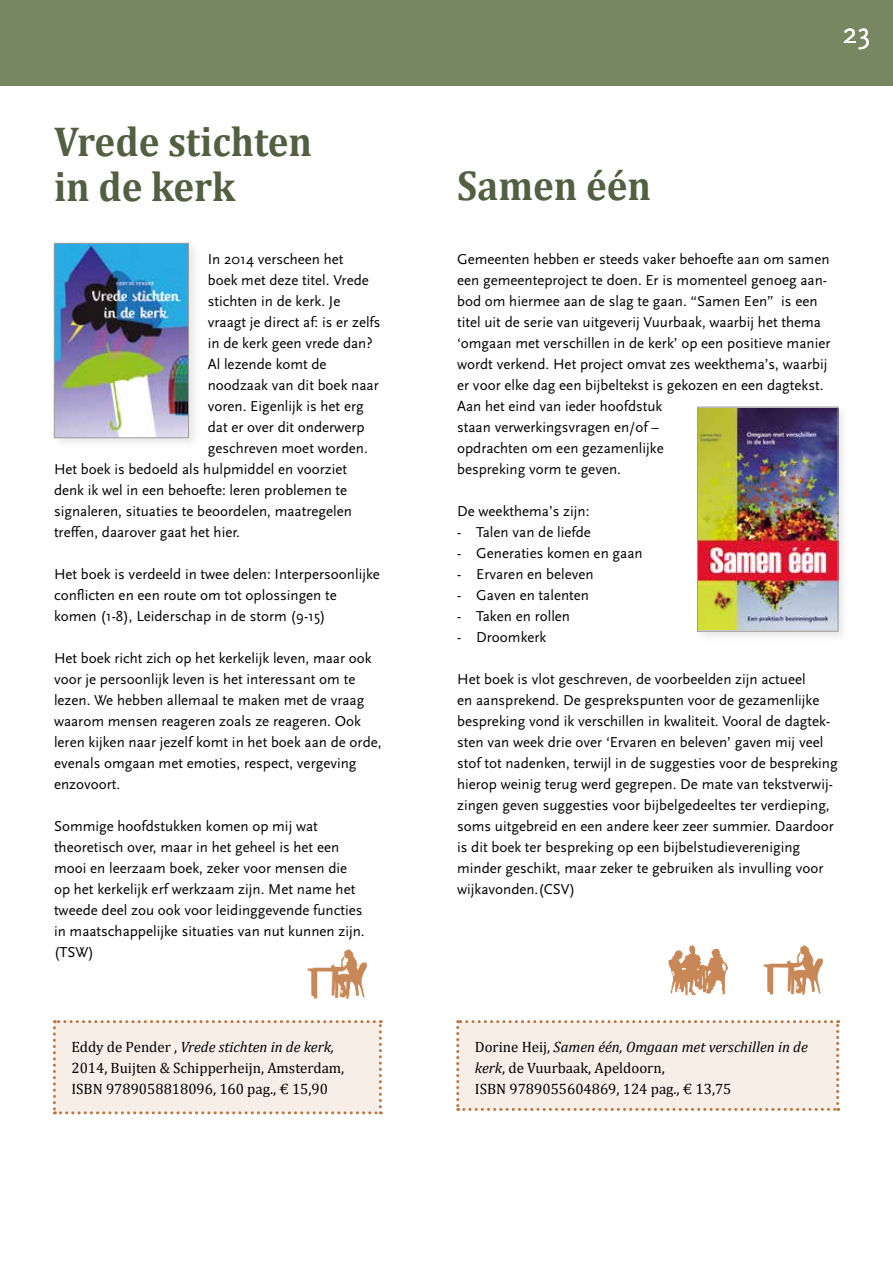
<style>
.page{position:relative;width:893px;height:1263px;background:#fff}
.page>*{position:absolute;margin:0;border:0;box-sizing:border-box;transform-origin:0 0}
.t1{font:700 42px/45px "Cambria";color:#525f43;scale:.93 1}
.t2{font:30px "Scala Sans";color:#fff}
.t3{font:15px/21px "Scala Sans";color:#000}
.t4{font:15px/21px "Cambria";color:#000}
.s1{font-style:italic}
</style>
<div class="page">
<div style="left:456px;top:1020px;width:383px;height:91px;background:#f7eee7"></div>
<img style="left:307px;top:949px;width:60px;height:50px">
<img style="left:763px;top:945px;width:60px;height:50px">
<img style="left:668px;top:945px;width:60px;height:51px">
<div style="left:0;top:0;width:893px;height:85px;background:#778761"></div>
<div style="left:53px;top:1020px;width:329px;height:94px;background:#f7eee7"></div>
<div style="left:693px;top:403px;width:157px;height:241px;background:#000;opacity:.1"></div>
<img style="left:699px;top:409px;width:137px;height:220px">
<div style="left:697px;top:407px;width:141px;height:224px;border:1px solid #9d9d9c"></div>
<div style="left:50px;top:239px;width:151px;height:211px;background:#000;opacity:.1"></div>
<img style="left:56px;top:245px;width:131px;height:191px">
<div style="left:54px;top:243px;width:135px;height:195px;border:1px solid #9d9d9c"></div>
<h1 class="t1" style="left:54px;top:118px;width:279px">Vrede stichten in de kerk</h1>
<p class="t3" style="left:208px;top:249px;width:137px">In 2014 verscheen het</p>
<p class="t3" style="left:208px;top:270px;width:163px">boek met deze titel. Vrede</p>
<p class="t3" style="left:208px;top:291px;width:134px">stichten in de kerk. Je</p>
<p class="t3" style="left:208px;top:312px;width:174px">vraagt je direct af: is er zelfs</p>
<p class="t3" style="left:208px;top:333px;width:166px">in de kerk geen vrede dan?</p>
<p class="t3" style="left:208px;top:354px;width:120px">Al lezende komt de</p>
<p class="t3" style="left:208px;top:375px;width:172px">noodzaak van dit boek naar</p>
<p class="t3" style="left:208px;top:396px;width:157px">voren. Eigenlijk is het erg</p>
<p class="t3" style="left:208px;top:417px;width:158px">dat er over dit onderwerp</p>
<p class="t3" style="left:208px;top:438px;width:162px">geschreven moet worden.</p>
<p class="t3" style="left:54px;top:459px;width:295px">Het boek is bedoeld als hulpmiddel en voorziet</p>
<p class="t3" style="left:54px;top:480px;width:295px">denk ik wel in een behoefte: leren problemen te</p>
<p class="t3" style="left:54px;top:501px;width:299px">signaleren, situaties te beoordelen, maatregelen</p>
<p class="t3" style="left:54px;top:522px;width:188px">treffen, daarover gaat het hier.</p>
<p class="t3" style="left:54px;top:564px;width:327px">Het boek is verdeeld in twee delen: Interpersoonlijke conflicten en een route om tot oplossingen te komen (1-8), Leiderschap in de storm (9-15)</p>
<p class="t3" style="left:54px;top:648px;width:329px">Het boek richt zich op het kerkelijk leven, maar ook voor je persoonlijk leven is het interessant om te lezen. We hebben allemaal te maken met de vraag waarom mensen reageren zoals ze reageren. Ook leren kijken naar jezelf komt in het boek aan de orde, evenals omgaan met emoties, respect, vergeving enzovoort.</p>
<p class="t3" style="left:54px;top:816px;width:312px">Sommige hoofdstukken komen op mij wat theoretisch over, maar in het geheel is het een mooi en leerzaam boek, zeker voor mensen die op het kerkelijk erf werkzaam zijn. Met name het tweede deel zou ook voor leidinggevende functies in maatschappelijke situaties van nut kunnen zijn. (TSW)</p>
<h1 class="t1" style="left:457px;top:162px;width:210px">Samen één</h1>
<h2 class="t2" style="left:843px;top:17px;width:29px">23</h2>
<p class="t3" style="left:457px;top:249px;width:375px">Gemeenten hebben er steeds vaker behoefte aan om samen een gemeenteproject te doen. Er is momenteel genoeg aan&shy;bod om hiermee aan de slag te gaan. “Samen Een” is een titel uit de serie van uitgeverij Vuurbaak, waarbij het thema ‘omgaan met verschillen in de kerk’ op een positieve manier wordt verkend. Het project omvat zes weekthema’s, waarbij er voor elke dag een bijbeltekst is gekozen en een dagtekst.<br>Aan het eind van ieder hoofdstuk<br>staan verwerkingsvragen en/of –<br>opdrachten om een gezamenlijke<br>bespreking vorm te geven.</p>
<p class="t3" style="left:457px;top:501px;width:134px">De weekthema’s zijn:</p>
<p class="t3" style="left:457px;top:522px;width:135px">- Talen van de liefde</p>
<p class="t3" style="left:457px;top:543px;width:187px">- Generaties komen en gaan</p>
<p class="t3" style="left:457px;top:564px;width:138px">- Ervaren en beleven</p>
<p class="t3" style="left:457px;top:585px;width:133px">- Gaven en talenten</p>
<p class="t3" style="left:457px;top:606px;width:115px">- Taken en rollen</p>
<p class="t3" style="left:457px;top:627px;width:91px">- Droomkerk</p>
<p class="t3" style="left:457px;top:669px;width:382px">Het boek is vlot geschreven, de voorbeelden zijn actueel<br>en aansprekend. De gesprekspunten voor de gezamenlijke bespreking vond ik verschillen in kwaliteit. Vooral de dagtek&shy;sten van week drie over ‘Ervaren en beleven’ gaven mij veel stof tot nadenken, terwijl in de suggesties voor de bespreking hierop weinig terug werd gegrepen. De mate van tekstverwij&shy;zingen geven suggesties voor bijbelgedeeltes ter verdieping, soms uitgebreid en een andere keer zeer summier. Daardoor is dit boek ter bespreking op een bijbelstudievereniging minder geschikt, maar zeker te gebruiken als invulling voor wijkavonden.(CSV)</p>
<p class="t4" style="left:71px;top:1036px;width:274px">Eddy de Pender , <span class="s1">Vrede stichten in de kerk,<br></span>2014, Buijten &amp; Schipperheijn, Amsterdam,<br>ISBN 9789058818096, 160 pag., € 15,90</p>
<p class="t4" style="left:475px;top:1036px;width:334px">Dorine Heij, <span class="s1">Samen één, Omgaan met verschillen in de kerk</span>, de Vuurbaak, Apeldoorn,<br>ISBN 9789055604869, 124 pag., € 13,75</p>
</div>
